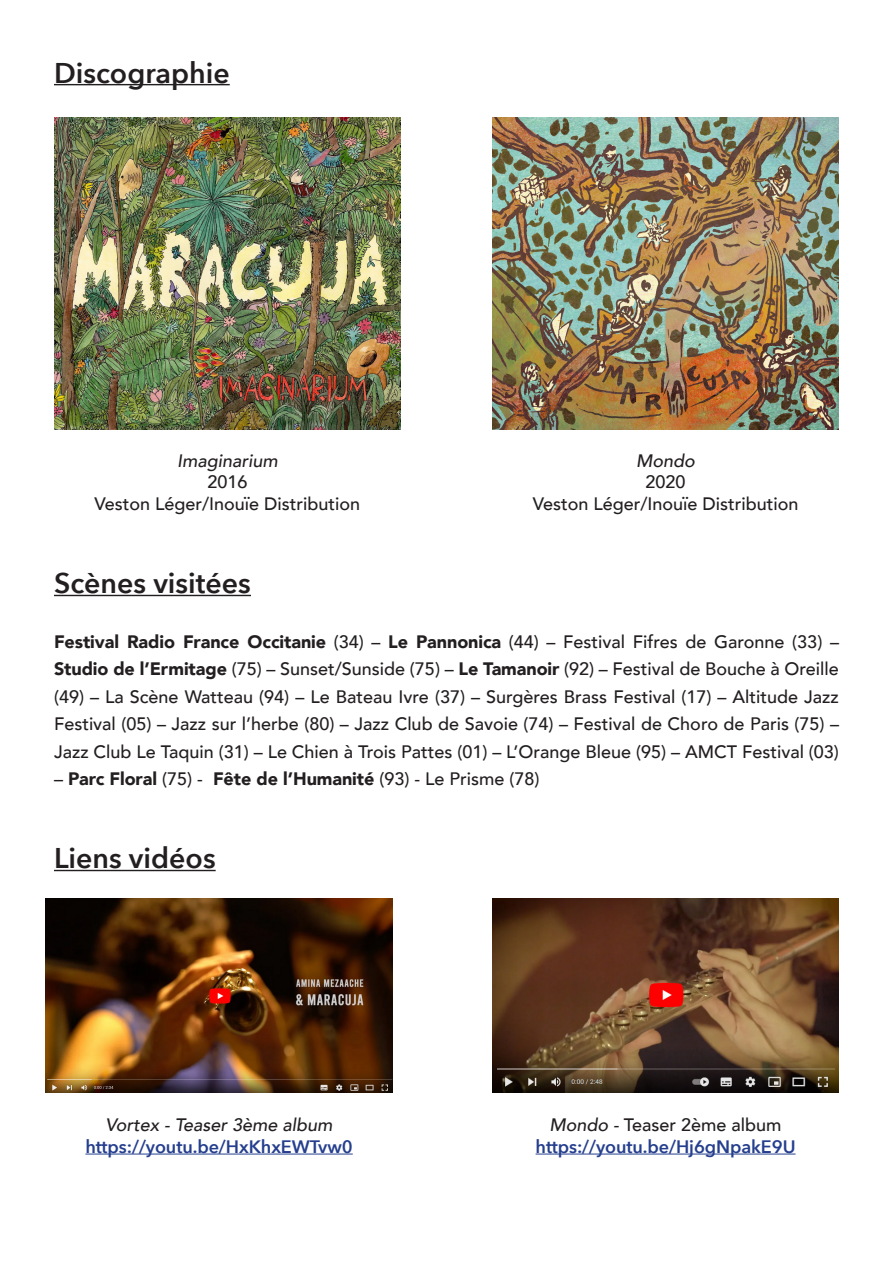
<style>
.page{position:relative;width:893px;height:1263px;background:#fff}
.page>*{position:absolute;margin:0;border:0;box-sizing:border-box;transform-origin:0 0}
.t1{font:600 28.5px "Avenir Next";color:#231f20}
.t2{font:500 18px/27.5px "Avenir";color:#231f20;text-align:justify}
.t3{font:600 18px "Avenir Next";letter-spacing:-.005em;color:#253f8e}
.t4{font:900 18px "Avenir";letter-spacing:-.005em;color:#231f20}
.t5{font:italic 500 18px "Avenir";color:#231f20}
.s1{font-weight:900}
.s2{font-weight:500}
.s3{font-style:italic}
</style>
<div class="page">
<img style="left:54px;top:117px;width:347px;height:312px">
<hr style="left:54px;top:84px;width:176px;height:1px;background:#231f20">
<hr style="left:54px;top:870px;width:162px;height:1px;background:#231f20">
<img style="left:492px;top:117px;width:347px;height:312px">
<img style="left:492px;top:898px;width:347px;height:194px">
<hr style="left:536px;top:1153px;width:260px;height:1px;background:#253f8e">
<hr style="left:54px;top:595px;width:197px;height:1px;background:#231f20">
<img style="left:46px;top:898px;width:346px;height:194px">
<hr style="left:85px;top:1153px;width:268px;height:1px;background:#253f8e">
<p class="t1" style="left:54px;top:48px;width:177px">Discographie</p>
<p class="t5" style="left:177px;top:450px;width:102px">Imaginarium</p>
<p class="t2" style="left:207px;top:467px;width:42px">2016</p>
<p class="t2" style="left:95px;top:489px;width:267px">Veston Léger/Inouïe Distribution</p>
<p class="t1" style="left:54px;top:559px;width:198px">Scènes visitées</p>
<p class="t5" style="left:636px;top:450px;width:60px">Mondo</p>
<p class="t2" style="left:646px;top:467px;width:42px">2020</p>
<p class="t2" style="left:533px;top:489px;width:267px">Veston Léger/Inouïe Distribution</p>
<p class="t2" style="left:54px;top:627px;width:787px"><span class="s1">Festival Radio France Occitanie</span> (34) – <span class="s1">Le Pannonica</span> (44) – Festival Fifres de Garonne (33) – <span class="s1">Studio de l’Ermitage</span> (75) – Sunset/Sunside (75) – <span class="s1">Le Tamanoir</span> (92) – Festival de Bouche à Oreille (49) – La Scène Watteau (94) – Le Bateau Ivre (37) – Surgères Brass Festival (17) – Altitude Jazz Festival (05) – Jazz sur l’herbe (80) – Jazz Club de Savoie (74) – Festival de Choro de Paris (75) – Jazz Club Le Taquin (31) – Le Chien à Trois Pattes (01) – L’Orange Bleue (95) – AMCT Festival (03)</p>
<p class="t4" style="left:54px;top:763px;width:487px"><span class="s2">–</span> Parc Floral <span class="s2">(75) -</span> Fête de l’Humanité <span class="s2">(93) - Le Prisme (78)</span></p>
<p class="t1" style="left:54px;top:834px;width:163px">Liens vidéos</p>
<p class="t5" style="left:106px;top:1114px;width:229px">Vortex - Teaser 3ème album</p>
<p class="t3" style="left:85px;top:1131px;width:269px">https://youtu.be/HxKhxEWTvw0</p>
<p class="t2" style="left:549px;top:1110px;width:234px"><span class="s3">Mondo -</span> Teaser 2ème album</p>
<p class="t3" style="left:536px;top:1131px;width:261px">https://youtu.be/Hj6gNpakE9U</p>
</div>
